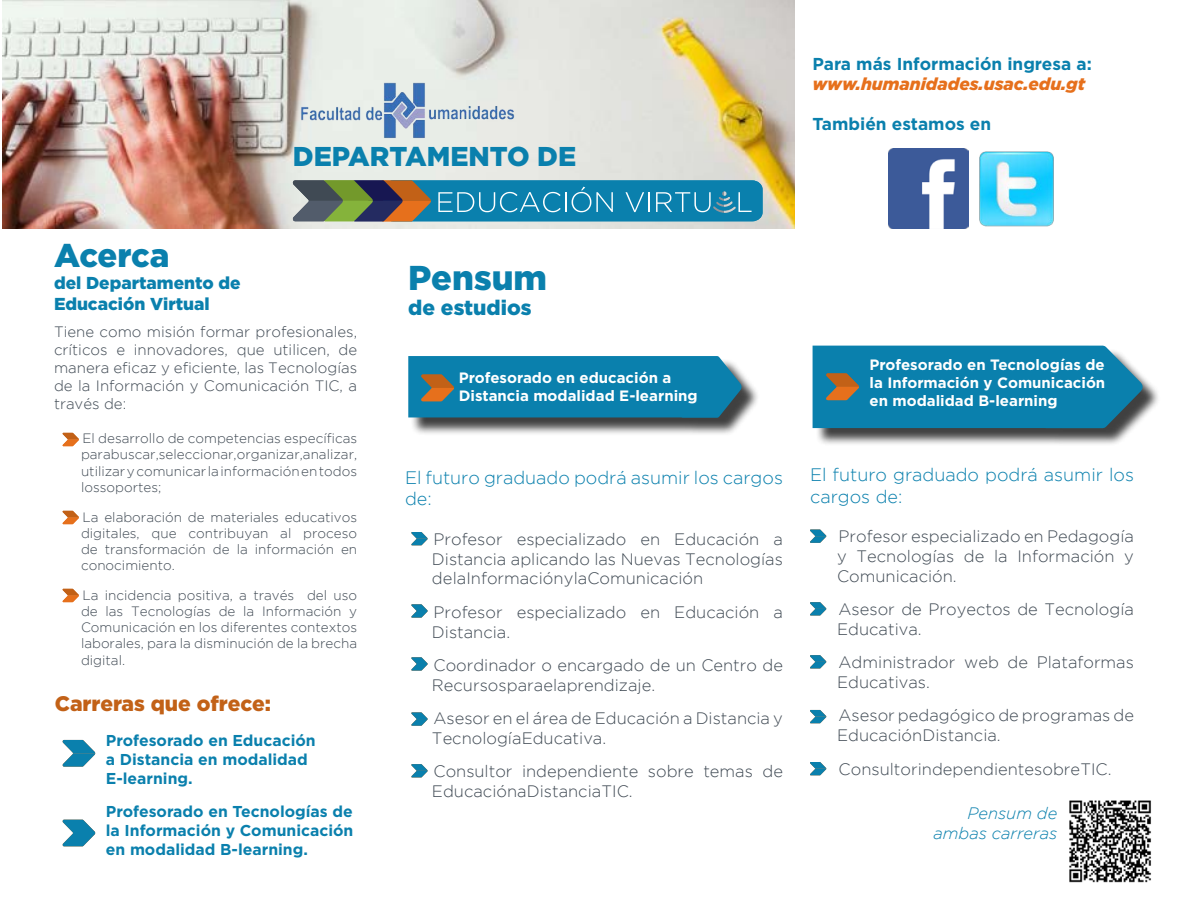
<style>
.page{position:relative;width:1188px;height:918px;background:#fff}
.page>*{position:absolute;margin:0;border:0;box-sizing:border-box;transform-origin:0 0}
.t1{font:900 34.5px "Gotham";color:#0a80ad}
.t2{font:900 32.85px "Gotham";letter-spacing:-.01em;color:#0a80ad}
.t3{font:900 27.3px "Gotham";color:#0a80ad}
.t4{font:900 21px "Gotham";color:#c26117}
.t5{font:900 21px "Gotham";color:#0a80ad}
.t6{font:300 18px/21.6px "Gotham";color:#0a80ad}
.t7{font:700 17.25px "Gotham";color:#0a80ad}
.t8{font:900 17.25px "Gotham";color:#0a80ad}
.t9{font:italic 900 17.25px "Gotham";color:#e6701c}
.t10{font:300 16.5px/19.8px "Gotham";color:#404a54}
.t11{font:italic 300 16.5px/19.8px "Gotham";color:#0a80ad;text-align:right}
.t12{font:700 15.75px/18.9px "Gotham";color:#0a80ad;text-align:justify}
.t13{font:300 15px/18px "Gotham";color:#404a54;text-align:justify}
.t14{font:700 15px/18px "Gotham";color:#fff;text-align:justify}
.t15{font:300 13.5px/16.2px "Gotham";color:#404a54;text-align:justify}
</style>
<div class="page">
<img style="left:2px;top:0;width:793px;height:229px">
<svg style="left:292px;top:180px;width:471px;height:42px"></svg>
<img style="left:297px;top:74px;width:219px;height:70px">
<svg style="left:63px;top:433px;width:16px;height:13px"></svg>
<svg style="left:63px;top:511px;width:16px;height:13px"></svg>
<svg style="left:63px;top:589px;width:16px;height:13px"></svg>
<div style="left:815px;top:348px;width:346px;height:99px;background:#000;opacity:.75"></div>
<svg style="left:813px;top:346px;width:330px;height:82px"></svg>
<div style="left:411px;top:358px;width:349px;height:79px;background:#000;opacity:.75"></div>
<svg style="left:408px;top:356px;width:334px;height:62px"></svg>
<svg style="left:62px;top:820px;width:33px;height:26px"></svg>
<svg style="left:62px;top:740px;width:33px;height:27px"></svg>
<svg style="left:810px;top:529px;width:16px;height:14px"></svg>
<svg style="left:411px;top:532px;width:17px;height:13px"></svg>
<svg style="left:810px;top:602px;width:16px;height:14px"></svg>
<svg style="left:411px;top:604px;width:17px;height:14px"></svg>
<svg style="left:810px;top:655px;width:16px;height:14px"></svg>
<svg style="left:411px;top:657px;width:17px;height:14px"></svg>
<svg style="left:810px;top:710px;width:16px;height:13px"></svg>
<svg style="left:411px;top:712px;width:17px;height:14px"></svg>
<svg style="left:810px;top:762px;width:16px;height:13px"></svg>
<svg style="left:411px;top:764px;width:17px;height:14px"></svg>
<img style="left:1069px;top:800px;width:82px;height:83px">
<img style="left:889px;top:149px;width:80px;height:80px">
<img style="left:979px;top:151px;width:75px;height:76px">
<h3 class="t3" style="left:293px;top:140px;width:285px">DEPARTAMENTO DE</h3>
<p class="t7" style="left:813px;top:54px;width:281px">Para más Información ingresa a:</p>
<p class="t9" style="left:813px;top:74px;width:274px">www.humanidades.usac.edu.gt</p>
<p class="t7" style="left:813px;top:114px;width:180px">También estamos en</p>
<h2 class="t2" style="left:54px;top:237px;width:117px">Acerca</h2>
<p class="t8" style="left:54px;top:273px;width:188px">del Departamento de</p>
<h1 class="t1" style="left:408px;top:258px;width:140px">Pensum</h1>
<p class="t8" style="left:54px;top:294px;width:157px">Educación Virtual</p>
<p class="t5" style="left:408px;top:296px;width:125px">de estudios</p>
<p class="t13" style="left:54px;top:323px;width:305px">Tiene como misión formar profesionales, críticos e innovadores, que utilicen, de manera eficaz y eficiente, las Tecnologías de la Información y Comunicación TIC, a través de:</p>
<p class="t15" style="left:81px;top:430px;width:278px">El desarrollo de competencias específicas para buscar, seleccionar, organizar, analizar, utilizar y comunicar la información en todos los soportes;</p>
<p class="t15" style="left:81px;top:509px;width:278px">La elaboración de materiales educativos digitales, que contribuyan al proceso de transformación de la información en conocimiento.</p>
<p class="t15" style="left:81px;top:587px;width:278px">La incidencia positiva, a través del uso de las Tecnologías de la Información y Comunicación en los diferentes contextos laborales, para la disminución de la brecha digital.</p>
<p class="t14" style="left:459px;top:369px;width:240px">Profesorado en educación a<br>Distancia modalidad E-learning</p>
<p class="t6" style="left:405px;top:466px;width:379px">El futuro graduado podrá asumir los cargos de:</p>
<p class="t10" style="left:432px;top:529px;width:353px;text-align:justify">Profesor especializado en Educación a Distancia aplicando las Nuevas Tecnologías de la Información y la Comunicación</p>
<p class="t10" style="left:432px;top:602px;width:353px">Profesor especializado en Educación a<br>Distancia.</p>
<p class="t10" style="left:432px;top:655px;width:353px">Coordinador o encargado de un Centro de<br>Recursos para el aprendizaje.</p>
<p class="t10" style="left:432px;top:708px;width:353px">Asesor en el área de Educación a Distancia y<br>Tecnología Educativa.</p>
<p class="t10" style="left:432px;top:761px;width:353px">Consultor independiente sobre temas de<br>Educación a Distancia TIC.</p>
<p class="t4" style="left:55px;top:692px;width:218px">Carreras que ofrece:</p>
<p class="t12" style="left:106px;top:731px;width:211px;text-align:left">Profesorado en Educación a Distancia en modalidad<br>E-learning.</p>
<p class="t12" style="left:106px;top:802px;width:249px">Profesorado en Tecnologías de la Información y Comunicación en modalidad B-learning.</p>
<p class="t14" style="left:870px;top:355px;width:237px">Profesorado en Tecnologías de la Información y Comunicación en modalidad B-learning</p>
<p class="t6" style="left:810px;top:464px;width:325px">El futuro graduado podrá asumir los cargos de:</p>
<p class="t10" style="left:837px;top:526px;width:298px;text-align:justify">Profesor especializado en Pedagogía y Tecnologías de la Información y Comunicación.</p>
<p class="t10" style="left:837px;top:599px;width:298px">Asesor de Proyectos de Tecnología<br>Educativa.</p>
<p class="t10" style="left:837px;top:652px;width:298px">Administrador web de Plataformas<br>Educativas.</p>
<p class="t10" style="left:837px;top:706px;width:298px">Asesor pedagógico de programas de<br>Educación Distancia.</p>
<p class="t10" style="left:839px;top:759px;width:274px">Consultor independiente sobre TIC.</p>
<p class="t11" style="left:933px;top:803px;width:125px">Pensum de ambas carreras</p>
</div>
